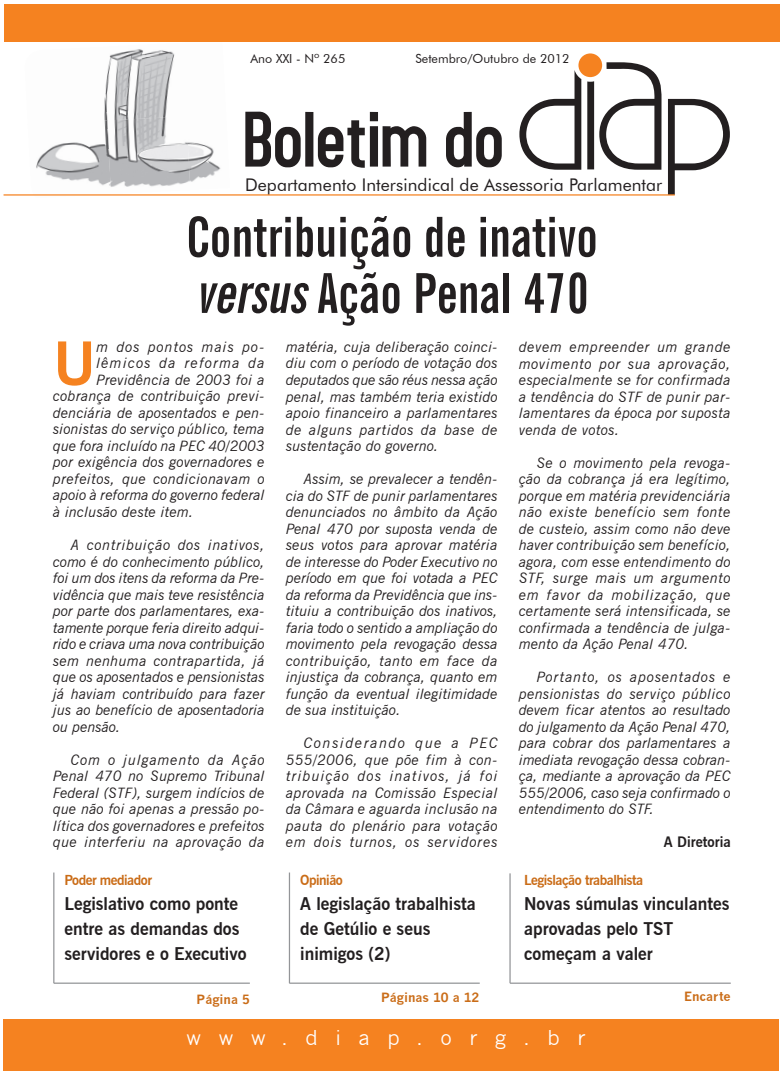
<style>
.page{position:relative;width:784px;height:1074px;background:#fff}
.page>*{position:absolute;margin:0;border:0;box-sizing:border-box;transform-origin:0 0}
.t1{font:700 59.75px "News Gothic BT";color:#f58220}
.t2{font:700 extra-condensed 55px/56.2px "News Gothic BT";color:#231f20}
.t3{font:20px "News Gothic";letter-spacing:.88em;color:#fff}
.t4{font:700 17.5px/25px "News Gothic BT";color:#231f20}
.t5{font:17.5px "Futura BT";letter-spacing:.005em;color:#231f20}
.t6{font:italic 14.38px/16.5px "News Gothic BT";letter-spacing:.01em;color:#231f20;text-align:justify}
.t7{font:italic 14.38px "News Gothic BT";letter-spacing:.08em;color:#231f20}
.t8{font:italic 14.38px "News Gothic BT";letter-spacing:.065em;color:#231f20}
.t9{font:700 14.38px "News Gothic BT";color:#231f20}
.t10{font:700 13.75px "News Gothic BT";letter-spacing:-.035em;color:#ca6c17}
.t11{font:12.5px "Futura BT";color:#231f20}
.t12{font:700 12.5px "News Gothic";color:#ca6c17}
.s1{font-style:italic}
</style>
<div class="page">
<img style="left:104px;top:49px;width:71px;height:71px">
<img style="left:190px;top:142px;width:31px;height:40px">
<img style="left:36px;top:120px;width:71px;height:66px">
<img style="left:107px;top:116px;width:83px;height:71px">
<svg style="left:245px;top:112px;width:256px;height:56px"></svg>
<div style="left:578px;top:53px;width:23px;height:24px;background:#f58220;border-radius:50%"></div>
<svg style="left:519px;top:62px;width:210px;height:133px"></svg>
<hr style="left:4px;top:194px;width:670px;height:2px;background:#f58220">
<div style="left:4px;top:4px;width:775px;height:38px;background:#f58220"></div>
<div style="left:4px;top:1018px;width:774px;height:52px;background:#f58220"></div>
<hr style="left:509px;top:873px;width:1px;height:110px;background:#939598">
<hr style="left:509px;top:982px;width:221px;height:1px;background:#939598">
<hr style="left:53px;top:872px;width:1px;height:111px;background:#939598">
<hr style="left:54px;top:982px;width:196px;height:1px;background:#939598">
<hr style="left:289px;top:872px;width:1px;height:111px;background:#939598">
<hr style="left:289px;top:982px;width:190px;height:1px;background:#939598">
<p class="t11" style="left:250px;top:51px;width:96px">Ano XXI - Nº 265</p>
<p class="t11" style="left:415px;top:51px;width:155px">Setembro/Outubro de 2012</p>
<p class="t5" style="left:245px;top:174px;width:418px">Departamento Intersindical de Assessoria Parlamentar</p>
<h2 class="t2" style="left:186px;top:208px;width:413px">Contribuição de inativo <span class="s1">versus</span>Ação Penal 470</h2>
<h1 class="t1" style="left:53px;top:327px;width:44px">U</h1>
<p class="t8" style="left:96px;top:338px;width:170px">m dos pontos mais po-</p>
<p class="t7" style="left:96px;top:355px;width:170px">lêmicos da reforma da</p>
<p class="t6" style="left:96px;top:371px;width:170px">Previdência de 2003 foi a</p>
<p class="t6" style="left:53px;top:388px;width:213px">cobrança de contribuição previ-</p>
<p class="t6" style="left:53px;top:404px;width:213px">denciária de aposentados e pen-</p>
<p class="t6" style="left:53px;top:421px;width:213px">sionistas do serviço público, tema</p>
<p class="t6" style="left:53px;top:437px;width:213px">que fora incluído na PEC 40/2003</p>
<p class="t6" style="left:53px;top:454px;width:213px">por exigência dos governadores e</p>
<p class="t6" style="left:53px;top:470px;width:213px">prefeitos, que condicionavam o</p>
<p class="t6" style="left:53px;top:487px;width:213px">apoio à reforma do governo federal</p>
<p class="t6" style="left:53px;top:503px;width:142px">à inclusão deste item.</p>
<p class="t6" style="left:53px;top:536px;width:213px;text-indent:18px">A contribuição dos inativos, como é do conhecimento público, foi um dos itens da reforma da Pre&shy;vidência que mais teve resistência por parte dos parlamentares, exa&shy;tamente porque feria direito adqui&shy;rido e criava uma nova contribuição sem nenhuma contrapartida, já que os aposentados e pensionistas já haviam contribuído para fazer jus ao benefício de aposentadoria ou pensão.</p>
<p class="t6" style="left:53px;top:751px;width:213px;text-indent:18px">Com o julgamento da Ação Penal 470 no Supremo Tribunal Federal (STF), surgem indícios de que não foi apenas a pressão po&shy;lítica dos governadores e prefeitos que interferiu na aprovação da</p>
<p class="t10" style="left:64px;top:871px;width:89px">Poder mediador</p>
<p class="t4" style="left:64px;top:891px;width:184px">Legislativo como ponte entre as demandas dos servidores e o Executivo</p>
<p class="t12" style="left:196px;top:992px;width:55px">Página 5</p>
<p class="t6" style="left:286px;top:338px;width:213px">matéria, cuja deliberação coinci&shy;diu com o período de votação dos deputados que são réus nessa ação penal, mas também teria existido apoio financeiro a parlamentares de alguns partidos da base de sustentação do governo.</p>
<p class="t6" style="left:286px;top:470px;width:213px;text-indent:18px">Assim, se prevalecer a tendên&shy;cia do STF de punir parlamentares denunciados no âmbito da Ação Penal 470 por suposta venda de seus votos para aprovar matéria de interesse do Poder Executivo no período em que foi votada a PEC da reforma da Previdência que ins&shy;tituiu a contribuição dos inativos, faria todo o sentido a ampliação do movimento pela revogação dessa contribuição, tanto em face da injustiça da cobrança, quanto em função da eventual ilegitimidade de sua instituição.</p>
<p class="t6" style="left:286px;top:734px;width:213px;text-indent:18px">Considerando que a PEC 555/2006, que põe fim à con&shy;tribuição dos inativos, já foi aprovada na Comissão Especial da Câmara e aguarda inclusão na pauta do plenário para votação em dois turnos, os servidores</p>
<p class="t10" style="left:300px;top:871px;width:44px">Opinião</p>
<p class="t4" style="left:300px;top:891px;width:177px">A legislação trabalhista de Getúlio e seus inimigos (2)</p>
<p class="t12" style="left:381px;top:989px;width:100px">Páginas 10 a 12</p>
<p class="t6" style="left:519px;top:338px;width:213px">devem empreender um grande movimento por sua aprovação, especialmente se for confirmada a tendência do STF de punir par&shy;lamentares da época por suposta venda de votos.</p>
<p class="t6" style="left:519px;top:454px;width:213px;text-indent:18px">Se o movimento pela revoga&shy;ção da cobrança já era legítimo, porque em matéria previdenciária não existe benefício sem fonte de custeio, assim como não deve haver contribuição sem benefício, agora, com esse entendimento do STF, surge mais um argumento em favor da mobilização, que certamente será intensificada, se confirmada a tendência de julga&shy;mento da Ação Penal 470.</p>
<p class="t6" style="left:519px;top:669px;width:213px;text-indent:18px">Portanto, os aposentados e pensionistas do serviço público devem ficar atentos ao resultado do julgamento da Ação Penal 470, para cobrar dos parlamentares a imediata revogação dessa cobran&shy;ça, mediante a aprovação da PEC 555/2006, caso seja confirmado o entendimento do STF.</p>
<p class="t9" style="left:663px;top:833px;width:68px">A Diretoria</p>
<p class="t10" style="left:524px;top:871px;width:120px">Legislação trabalhista</p>
<p class="t4" style="left:524px;top:891px;width:207px">Novas súmulas vinculantes aprovadas pelo TST começam a valer</p>
<p class="t12" style="left:683px;top:988px;width:48px">Encarte</p>
<h3 class="t3" style="left:186px;top:1026px;width:400px">www.diap.org.br</h3>
</div>
